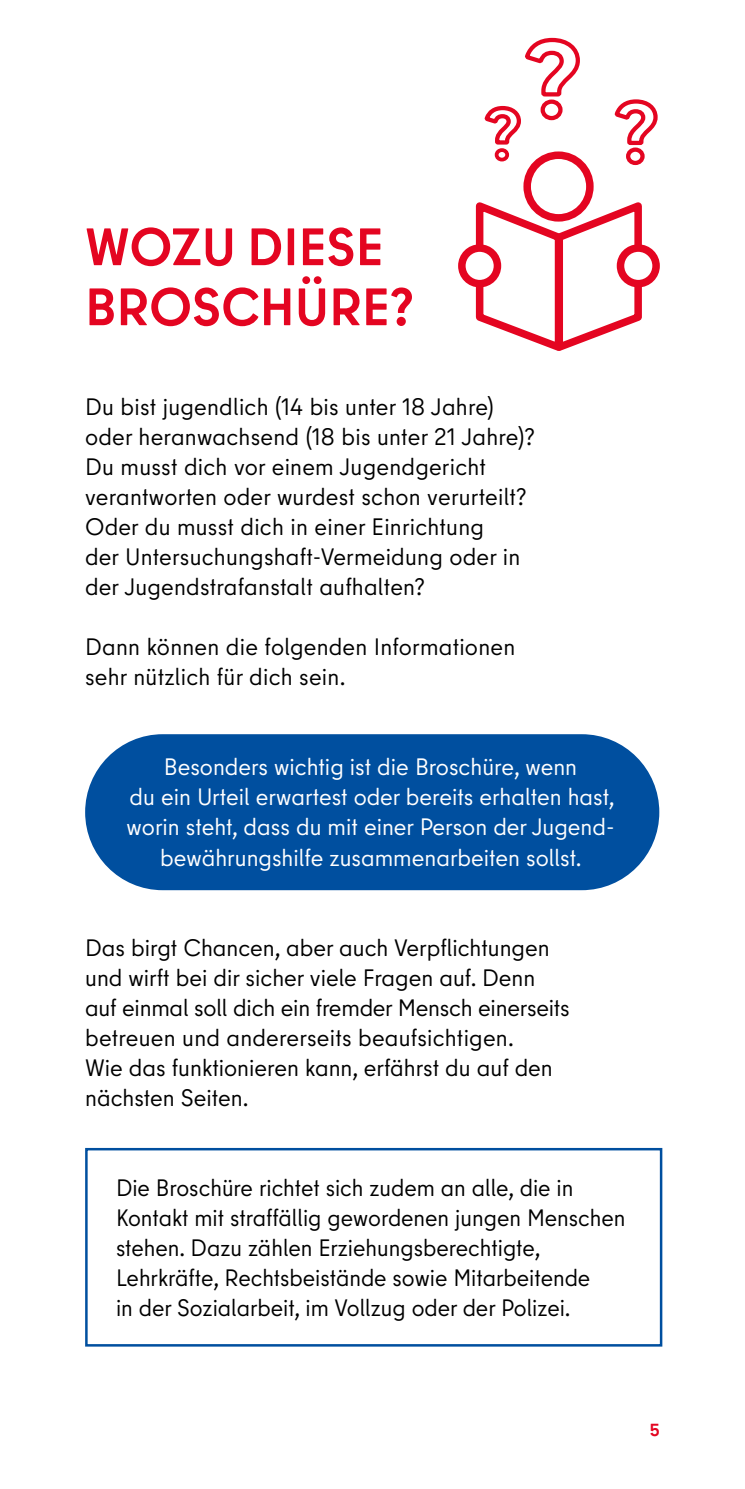
<style>
.page{position:relative;width:745px;height:1489px;background:#fff}
.page>*{position:absolute;margin:0;border:0;box-sizing:border-box;transform-origin:0 0}
.Big_Sub{font:700 52.5px/60px "Berlin Type";color:#e40521}
.Copy_9_5_pt{font:23.75px/30px "Berlin Type";color:#000}
.Copy_9_5_pt-2{font:23.75px/30px "Berlin Type";color:#fff;text-align:center}
.t1{font:700 17.5px "Berlin Type";color:#e40521}
</style>
<div class="page">
<div style="left:85px;top:1147px;width:577px;height:199px;border:2px solid #004f9f"></div>
<div style="left:85px;top:734px;width:574px;height:156px;background:#004f9f;border-radius:78px"></div>
<div style="left:523px;top:151px;width:70px;height:70px;border:8px solid #e40521;border-radius:50%"></div>
<svg style="left:461px;top:248px;width:36px;height:36px"></svg>
<div style="left:458px;top:244px;width:43px;height:43px;border:8px solid #e40521;border-radius:50%"></div>
<svg style="left:469px;top:196px;width:178px;height:155px"></svg>
<div style="left:620px;top:248px;width:35px;height:36px;background:#fff;border-radius:50%"></div>
<div style="left:616px;top:244px;width:43px;height:43px;border:8px solid #e40521;border-radius:50%"></div>
<svg style="left:614px;top:99px;width:44px;height:47px"></svg>
<div style="left:494px;top:148px;width:14px;height:13px;border:4px solid #e40521;border-radius:50%"></div>
<svg style="left:484px;top:37px;width:96px;height:108px"></svg>
<div style="left:540px;top:99px;width:22px;height:21px;border:4px solid #e40521;border-radius:50%"></div>
<div style="left:625px;top:147px;width:19px;height:18px;border:4px solid #e40521;border-radius:50%"></div>
<p class="Big_Sub" style="left:85px;top:217px;width:330px">WOZU DIESE<br>BROSCHÜRE?</p>
<p class="Copy_9_5_pt" style="left:85px;top:392px;width:451px">Du bist jugendlich (14 bis unter 18 Jahre) oder heranwachsend (18 bis unter 21 Jahre)?<br>Du musst dich vor einem Jugendgericht verantworten oder wurdest schon verurteilt?<br>Oder du musst dich in einer Einrichtung<br>der Untersuchungshaft-Vermeidung oder in der Jugendstrafanstalt aufhalten?</p>
<p class="Copy_9_5_pt" style="left:85px;top:632px;width:431px">Dann können die folgenden Informationen sehr nützlich für dich sein.</p>
<p class="Copy_9_5_pt-2" style="left:126px;top:752px;width:489px">Besonders wichtig ist die Broschüre, wenn<br>du ein Urteil erwartest oder bereits erhalten hast, worin steht, dass du mit einer Person der Jugend&shy;bewährungshilfe zusammenarbeiten sollst.</p>
<p class="Copy_9_5_pt" style="left:85px;top:932px;width:485px">Das birgt Chancen, aber auch Verpflichtungen und wirft bei dir sicher viele Fragen auf. Denn auf einmal soll dich ein fremder Mensch einerseits betreuen und andererseits beaufsichtigen.<br>Wie das funktionieren kann, erfährst du auf den nächsten Seiten.</p>
<p class="Copy_9_5_pt" style="left:116px;top:1172px;width:510px">Die Broschüre richtet sich zudem an alle, die in Kontakt mit straffällig gewordenen jungen Menschen stehen. Dazu zählen Erziehungsberechtigte, Lehrkräfte, Rechtsbeistände sowie Mitarbeitende<br>in der Sozialarbeit, im Vollzug oder der Polizei.</p>
<p class="t1" style="left:649px;top:1418px;width:11px">5</p>
</div>
